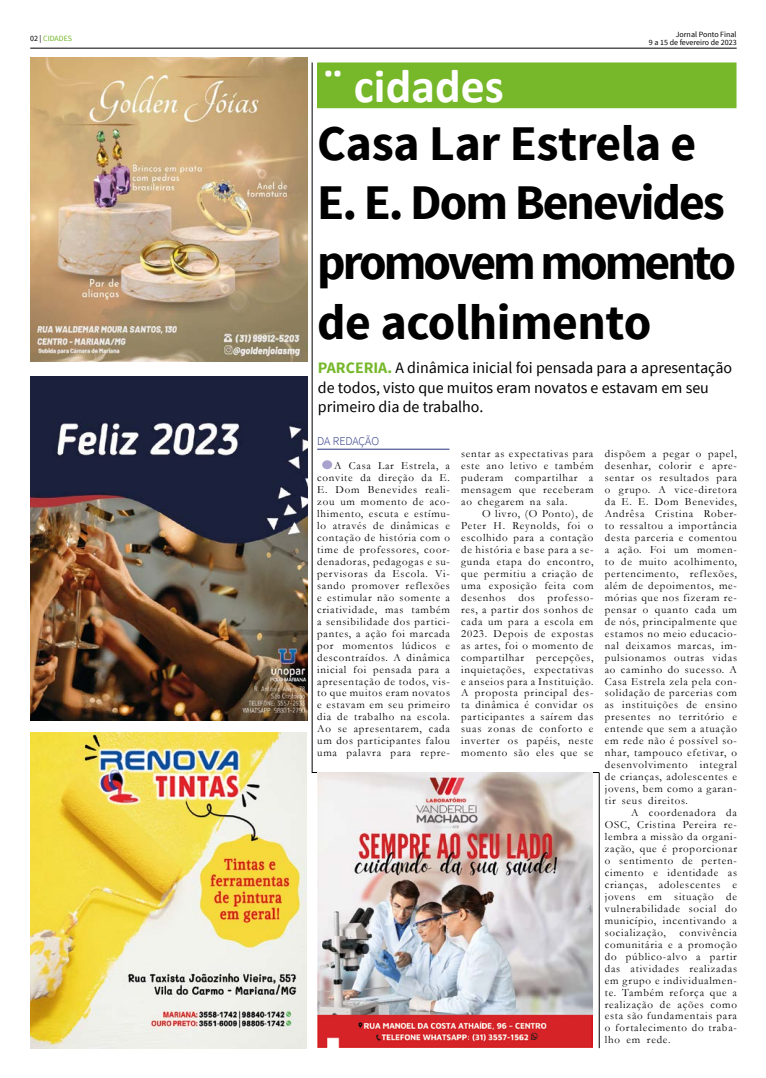
<style>
.page{position:relative;width:766px;height:1078px;background:#fff}
.page>*{position:absolute;margin:0;border:0;box-sizing:border-box;transform-origin:0 0}
.t1{font:700 49.8px/59.8px "Source Sans Pro";letter-spacing:-.04em;color:#000}
.t2{font:700 47.8px "Calibri";color:#fff}
.t3{font:15.9px/19.1px "Source Sans Pro";color:#000}
.t4{font:300 12px "Source Sans Pro";letter-spacing:-.01em;color:#283583}
.t5{font:11px/12px "Garamond";letter-spacing:.07em;color:#000;text-align:justify}
.t6{font:8px/8px "Source Sans Pro";color:#000;text-align:right}
.t7{font:8px "Source Sans Pro";color:#76b82a}
.s1{color:#000}
.s2{font-weight:700;color:#76b82a}
</style>
<div class="page">
<hr style="left:30px;top:48px;width:706px;height:1px;background:#000">
<div style="left:317px;top:63px;width:418px;height:45px;background:#76b82a"></div>
<div style="left:317px;top:62px;width:419px;height:46px;border:1px solid #76b82a"></div>
<hr style="left:312px;top:62px;width:1px;height:710px;background:#000">
<img style="left:31px;top:57px;width:276px;height:304px">
<hr style="left:312px;top:772px;width:287px;height:1px;background:#000">
<img style="left:31px;top:376px;width:276px;height:344px">
<hr style="left:599px;top:772px;width:1px;height:275px;background:#000">
<img style="left:31px;top:732px;width:275px;height:316px">
<img style="left:317px;top:772px;width:275px;height:274px">
<hr style="left:317px;top:449px;width:132px;height:1px;background:#283583">
<div style="left:322px;top:460px;width:10px;height:9px;background:#a7a3cc;border-radius:50%"></div>
<p class="t7" style="left:30px;top:33px;width:43px"><span class="s1">02 |</span> CIDADES</p>
<p class="t6" style="left:648px;top:31px;width:89px">Jornal Ponto Final<br>9 a 15 de fevereiro de 2023</p>
<h2 class="t2" style="left:323px;top:52px;width:182px">¨ cidades</h2>
<h1 class="t1" style="left:317px;top:115px;width:420px">Casa Lar Estrela e<br>E. E. Dom Benevides promovem momento de acolhimento</h1>
<h3 class="t3" style="left:318px;top:359px;width:415px"><span class="s2">PARCERIA.</span> A dinâmica inicial foi pensada para a apresentação de todos, visto que muitos eram novatos e estavam em seu primeiro dia de trabalho.</h3>
<p class="t4" style="left:317px;top:434px;width:63px">DA REDAÇÃO</p>
<p class="t5" style="left:317px;top:459px;width:134px;text-indent:17px">A Casa Lar Estrela, a convite da direção da E.<br>E. Dom Benevides reali&shy;zou um momento de aco&shy;lhimento, escuta e estímu&shy;lo através de dinâmicas e contação de história com o time de professores, coor&shy;denadoras, pedagogas e su&shy;pervisoras da Escola. Vi&shy;sando promover reflexões e estimular não somente a criatividade, mas também a sensibilidade dos partici&shy;pantes, a ação foi marcada por momentos lúdicos e descontraídos. A dinâmica inicial foi pensada para a apresentação de todos, vis&shy;to que muitos eram novatos e estavam em seu primeiro dia de trabalho na escola.<br>Ao se apresentarem, cada um dos participantes falou uma palavra para repre-</p>
<p class="t5" style="left:461px;top:447px;width:134px">sentar as expectativas para este ano letivo e também puderam compartilhar a mensagem que receberam ao chegarem na sala.</p>
<p class="t5" style="left:604px;top:447px;width:134px">dispõem a pegar o papel, desenhar, colorir e apre&shy;sentar os resultados para o grupo. A vice-diretora da E. E. Dom Benevides, Andrêsa Cristina Rober&shy;to ressaltou a importância desta parceria e comentou a ação. Foi um momen&shy;to de muito acolhimento, pertencimento, reflexões, além de depoimentos, me&shy;mórias que nos fizeram re&shy;pensar o quanto cada um de nós, principalmente que estamos no meio educacio&shy;nal deixamos marcas, im&shy;pulsionamos outras vidas ao caminho do sucesso. A Casa Estrela zela pela con&shy;solidação de parcerias com as instituições de ensino presentes no território e entende que sem a atuação em rede não é possível so&shy;nhar, tampouco efetivar, o desenvolvimento integral de crianças, adolescentes e jovens, bem como a garan&shy;tir seus direitos.</p>
<p class="t5" style="left:604px;top:806px;width:134px;text-indent:26px">A coordenadora da OSC, Cristina Pereira re&shy;lembra a missão da organi&shy;zação, que é proporcionar o sentimento de perten&shy;cimento e identidade as crianças, adolescentes e jovens em situação de vulnerabilidade social do município, incentivando a socialização, convivência comunitária e a promoção do público-alvo a partir das atividades realizadas em grupo e individualmen&shy;te. Também reforça que a realização de ações como esta são fundamentais para o fortalecimento do traba&shy;lho em rede.</p>
<p class="t5" style="left:461px;top:507px;width:134px;text-indent:21px">O livro, (O Ponto), de Peter H. Reynolds, foi o escolhido para a contação de história e base para a se&shy;gunda etapa do encontro, que permitiu a criação de uma exposição feita com desenhos dos professo&shy;res, a partir dos sonhos de cada um para a escola em 2023. Depois de expostas as artes, foi o momento de compartilhar percepções, inquietações, expectativas e anseios para a Instituição.<br>A proposta principal des&shy;ta dinâmica é convidar os participantes a saírem das suas zonas de conforto e inverter os papéis, neste momento são eles que se</p>
</div>
